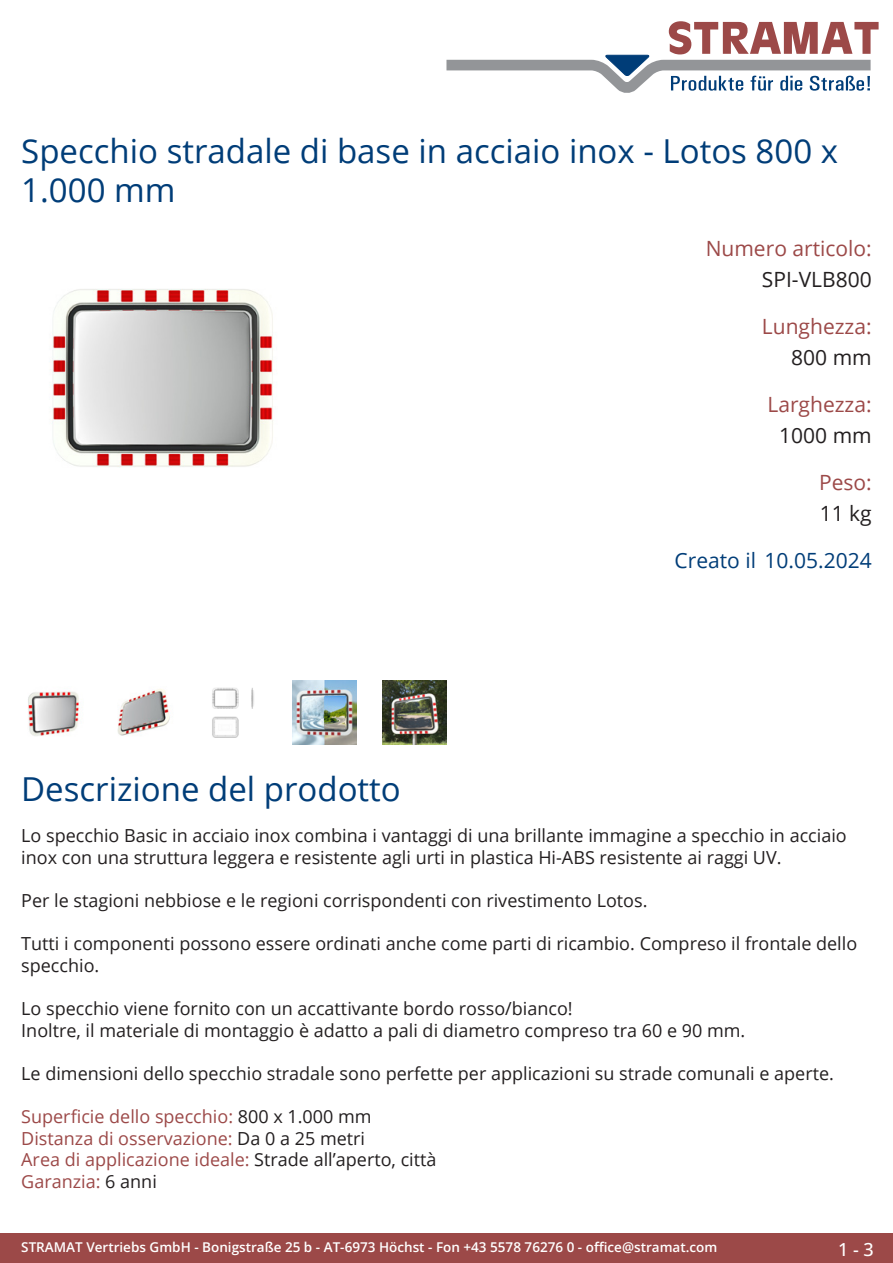
<style>
.page{position:relative;width:893px;height:1263px;background:#fff}
.page>*{position:absolute;margin:0;border:0;box-sizing:border-box;transform-origin:0 0}
.Produkttitel{font:33px/39.6px "Open Sans";color:#003d78}
.TechDaten_Überschrif{font:21px "Open Sans";color:#9c4948}
.TechDaten_Inhalt{font:21px "Open Sans";color:#231f20}
.Erstellungsdatum{font:21px "Open Sans";color:#003d78}
.Beschreibung_Text{font:18px/21.6px "Open Sans";color:#231f20}
.Beschreibung_Text-2{font:18px/21.6px "Open Sans";color:#9c4948}
.t1{font:500 18px "Open Sans";color:#fff}
.t2{font:600 13.5px "Open Sans";color:#fff}
.s1{color:#231f20}
</style>
<div class="page">
<div style="left:0;top:1233px;width:893px;height:30px;background:#9c4948"></div>
<svg style="left:446px;top:21px;width:433px;height:72px"></svg>
<img style="left:49px;top:289px;width:224px;height:179px">
<img style="left:28px;top:691px;width:51px;height:45px">
<img style="left:117px;top:689px;width:53px;height:47px">
<img style="left:212px;top:687px;width:42px;height:51px">
<img style="left:292px;top:680px;width:64px;height:64px">
<img style="left:383px;top:680px;width:63px;height:64px">
<p class="Produkttitel" style="left:21px;top:130px;width:818px">Specchio stradale di base in acciaio inox - Lotos 800 x<br>1.000 mm</p>
<p class="TechDaten_Überschrif" style="left:706px;top:234px;width:167px">Numero articolo:</p>
<p class="TechDaten_Inhalt" style="left:762px;top:265px;width:111px">SPI-VLB800</p>
<p class="TechDaten_Überschrif" style="left:762px;top:312px;width:111px">Lunghezza:</p>
<p class="TechDaten_Inhalt" style="left:791px;top:343px;width:82px">800 mm</p>
<p class="TechDaten_Überschrif" style="left:767px;top:390px;width:106px">Larghezza:</p>
<p class="TechDaten_Inhalt" style="left:779px;top:421px;width:94px">1000 mm</p>
<p class="TechDaten_Überschrif" style="left:819px;top:468px;width:54px">Peso:</p>
<p class="TechDaten_Inhalt" style="left:820px;top:499px;width:54px">11 kg</p>
<p class="Erstellungsdatum" style="left:674px;top:546px;width:199px">Creato il 10.05.2024</p>
<p class="Produkttitel" style="left:21px;top:768px;width:381px">Descrizione del prodotto</p>
<p class="Beschreibung_Text" style="left:21px;top:824px;width:827px">Lo specchio Basic in acciaio inox combina i vantaggi di una brillante immagine a specchio in acciaio inox con una struttura leggera e resistente agli urti in plastica Hi-ABS resistente ai raggi UV.</p>
<p class="Beschreibung_Text" style="left:21px;top:889px;width:628px">Per le stagioni nebbiose e le regioni corrispondenti con rivestimento Lotos.</p>
<p class="Beschreibung_Text" style="left:21px;top:932px;width:837px">Tutti i componenti possono essere ordinati anche come parti di ricambio. Compreso il frontale dello specchio.</p>
<p class="Beschreibung_Text" style="left:21px;top:997px;width:726px">Lo specchio viene fornito con un accattivante bordo rosso/bianco!<br>Inoltre, il materiale di montaggio è adatto a pali di diametro compreso tra 60 e 90 mm.</p>
<p class="Beschreibung_Text" style="left:21px;top:1062px;width:814px">Le dimensioni dello specchio stradale sono perfette per applicazioni su strade comunali e aperte.</p>
<p class="Beschreibung_Text-2" style="left:21px;top:1105px;width:417px">Superficie dello specchio: <span class="s1">800 x 1.000 mm </span>Distanza di osservazione: <span class="s1">Da 0 a 25 metri<br></span>Area di applicazione ideale: <span class="s1">Strade all’aperto, città </span>Garanzia: <span class="s1">6 anni</span></p>
<p class="t2" style="left:21px;top:1238px;width:698px">STRAMAT Vertriebs GmbH - Bonigstraße 25 b - AT-6973 Höchst - Fon +43 5578 76276 0 - office@stramat.com</p>
<p class="t1" style="left:838px;top:1237px;width:37px">1 - 3</p>
</div>
